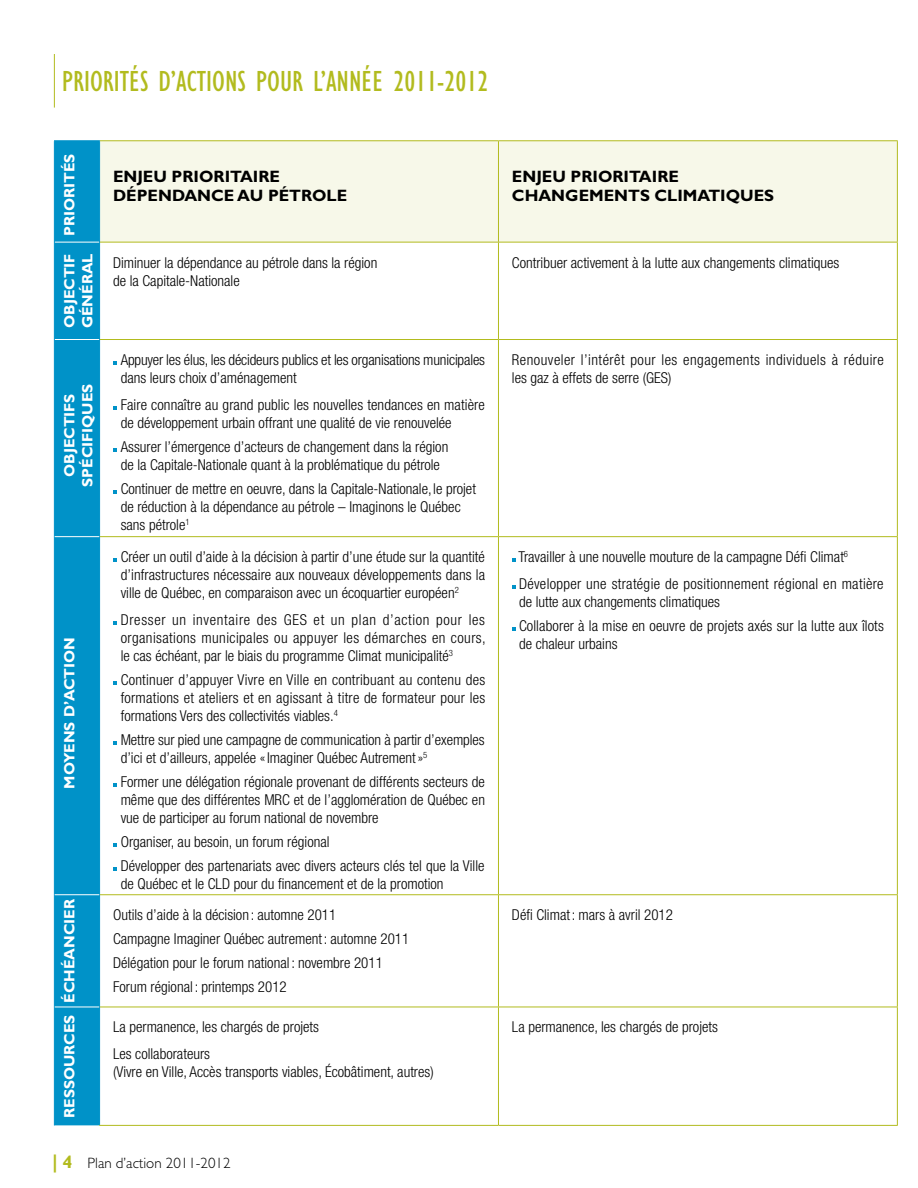
<style>
.page{position:relative;width:918px;height:1188px;background:#fff}
.page>*{position:absolute;margin:0;border:0;box-sizing:border-box;transform-origin:0 0}
.t1{font:condensed 30px "Gill Sans";color:#b2bb1e}
.t2{font:700 16.5px/19.8px "Gill Sans";color:#000}
.t3{font:300 condensed 15px/18px "Helvetica Neue";color:#000}
.t4{font:300 condensed 15px/26.7px "Helvetica Neue";letter-spacing:.02em;color:#000}
.t5{font:300 condensed 15px/18px "Helvetica Neue";letter-spacing:.03em;color:#000}
.t6{font:700 15px/18px "Gill Sans";color:#fff}
.t7{font:300 15px "Gill Sans";color:#000}
.s1{font-weight:700;font-size:18px;color:#b2bb1e}
</style>
<div class="page">
<div style="left:55px;top:141px;width:44px;height:984px;background:#0092c8"></div>
<div style="left:100px;top:141px;width:797px;height:101px;background:#f7f8e9"></div>
<hr style="left:55px;top:242px;width:44px;height:1px;background:#fff">
<hr style="left:55px;top:339px;width:44px;height:1px;background:#fff">
<hr style="left:54px;top:140px;width:46px;height:1px;background:#0092c8">
<hr style="left:54px;top:141px;width:1px;height:101px;background:#0092c8">
<hr style="left:99px;top:141px;width:1px;height:101px;background:#0092c8">
<hr style="left:54px;top:242px;width:1px;height:98px;background:#0092c8">
<hr style="left:99px;top:242px;width:1px;height:98px;background:#0092c8">
<hr style="left:54px;top:340px;width:1px;height:197px;background:#0092c8">
<hr style="left:99px;top:340px;width:1px;height:197px;background:#0092c8">
<hr style="left:54px;top:537px;width:1px;height:358px;background:#0092c8">
<hr style="left:99px;top:537px;width:1px;height:358px;background:#0092c8">
<hr style="left:54px;top:895px;width:1px;height:112px;background:#0092c8">
<hr style="left:99px;top:895px;width:1px;height:112px;background:#0092c8">
<hr style="left:54px;top:1007px;width:1px;height:118px;background:#0092c8">
<hr style="left:99px;top:1007px;width:1px;height:118px;background:#0092c8">
<hr style="left:100px;top:140px;width:398px;height:1px;background:#b2bb1e">
<hr style="left:498px;top:141px;width:1px;height:101px;background:#b2bb1e">
<hr style="left:100px;top:242px;width:398px;height:1px;background:#b2bb1e">
<hr style="left:498px;top:242px;width:1px;height:97px;background:#b2bb1e">
<hr style="left:100px;top:339px;width:398px;height:1px;background:#b2bb1e">
<hr style="left:498px;top:340px;width:1px;height:196px;background:#b2bb1e">
<hr style="left:100px;top:536px;width:398px;height:1px;background:#b2bb1e">
<hr style="left:498px;top:537px;width:1px;height:357px;background:#b2bb1e">
<hr style="left:100px;top:894px;width:398px;height:1px;background:#b2bb1e">
<hr style="left:498px;top:895px;width:1px;height:112px;background:#b2bb1e">
<hr style="left:100px;top:1007px;width:398px;height:1px;background:#b2bb1e">
<hr style="left:498px;top:1007px;width:1px;height:118px;background:#b2bb1e">
<hr style="left:99px;top:1125px;width:399px;height:1px;background:#b2bb1e">
<hr style="left:498px;top:140px;width:400px;height:1px;background:#b2bb1e">
<hr style="left:897px;top:141px;width:1px;height:101px;background:#b2bb1e">
<hr style="left:498px;top:242px;width:400px;height:1px;background:#b2bb1e">
<hr style="left:897px;top:242px;width:1px;height:97px;background:#b2bb1e">
<hr style="left:498px;top:339px;width:400px;height:1px;background:#b2bb1e">
<hr style="left:897px;top:340px;width:1px;height:196px;background:#b2bb1e">
<hr style="left:498px;top:536px;width:400px;height:1px;background:#b2bb1e">
<hr style="left:897px;top:537px;width:1px;height:357px;background:#b2bb1e">
<hr style="left:498px;top:894px;width:400px;height:1px;background:#b2bb1e">
<hr style="left:897px;top:895px;width:1px;height:112px;background:#b2bb1e">
<hr style="left:498px;top:1007px;width:400px;height:1px;background:#b2bb1e">
<hr style="left:897px;top:1007px;width:1px;height:118px;background:#b2bb1e">
<hr style="left:498px;top:1125px;width:400px;height:1px;background:#b2bb1e">
<hr style="left:55px;top:536px;width:44px;height:1px;background:#fff">
<hr style="left:55px;top:894px;width:44px;height:1px;background:#fff">
<hr style="left:55px;top:1007px;width:44px;height:1px;background:#fff">
<svg style="left:113px;top:361px;width:4px;height:4px"></svg>
<svg style="left:113px;top:406px;width:4px;height:4px"></svg>
<svg style="left:113px;top:448px;width:4px;height:4px"></svg>
<svg style="left:113px;top:490px;width:4px;height:4px"></svg>
<svg style="left:113px;top:559px;width:4px;height:3px"></svg>
<svg style="left:113px;top:621px;width:4px;height:4px"></svg>
<svg style="left:113px;top:681px;width:4px;height:4px"></svg>
<svg style="left:113px;top:741px;width:4px;height:4px"></svg>
<svg style="left:113px;top:783px;width:4px;height:4px"></svg>
<svg style="left:113px;top:843px;width:4px;height:4px"></svg>
<svg style="left:113px;top:867px;width:4px;height:4px"></svg>
<svg style="left:512px;top:585px;width:3px;height:4px"></svg>
<svg style="left:512px;top:627px;width:3px;height:4px"></svg>
<hr style="left:54px;top:54px;width:1px;height:54px;background:#b2bb1e">
<h1 class="t1" style="left:62px;top:65px;width:428px">PRIORITÉS D’ACTIONS POUR L’ANNÉE 2011-2012</h1>
<p class="t6" style="left:61px;top:236px;width:84px;rotate:-90deg">PRIORITÉS</p>
<p class="t2" style="left:113px;top:166px;width:236px">ENJEU PRIORITAIRE<br>DÉPENDANCE AU PÉTROLE</p>
<p class="t2" style="left:512px;top:166px;width:264px">ENJEU PRIORITAIRE<br>CHANGEMENTS CLIMATIQUES</p>
<p class="t6" style="left:61px;top:328px;width:76px;rotate:-90deg">OBJECTIF<br>GÉNÉRAL</p>
<p class="t3" style="left:113px;top:253px;width:266px">Diminuer la dépendance au pétrole dans la région de la Capitale-Nationale</p>
<p class="t3" style="left:512px;top:253px;width:329px">Contribuer activement à la lutte aux changements climatiques</p>
<p class="t6" style="left:61px;top:487px;width:105px;text-align:center;rotate:-90deg">OBJECTIFS<br>SPÉCIFIQUES</p>
<p class="t6" style="left:61px;top:789px;width:153px;rotate:-90deg">MOYENS D’ACTION</p>
<p class="t3" style="left:121px;top:351px;width:366px">Appuyer les élus, les décideurs publics et les organisations municipales dans leurs choix d’aménagement</p>
<p class="t3" style="left:121px;top:395px;width:366px">Faire connaître au grand public les nouvelles tendances en matière de développement urbain offrant une qualité de vie renouvelée</p>
<p class="t3" style="left:121px;top:437px;width:329px">Assurer l’émergence d’acteurs de changement dans la région de la Capitale-Nationale quant à la problématique du pétrole</p>
<p class="t3" style="left:121px;top:479px;width:357px">Continuer de mettre en oeuvre, dans la Capitale-Nationale,le projet de réduction à la dépendance au pétrole – Imaginons le Québec sans pétrole<sup>1</sup></p>
<p class="t3" style="left:121px;top:548px;width:366px;text-align:justify">Créer un outil d’aide à la décision à partir d’une étude sur la quantité d’infrastructures nécessaire aux nouveaux développements dans la ville de Québec, en comparaison avec un écoquartier européen<sup>2</sup></p>
<p class="t3" style="left:121px;top:610px;width:367px;text-align:justify">Dresser un inventaire des GES et un plan d’action pour les organisations municipales ou appuyer les démarches en cours, le cas échéant, par le biais du programme Climat municipalité<sup>3</sup></p>
<p class="t3" style="left:121px;top:670px;width:366px;text-align:justify">Continuer d’appuyer Vivre en Ville en contribuant au contenu des formations et ateliers et en agissant à titre de formateur pour les formations Vers des collectivités viables.<sup>4</sup></p>
<p class="t3" style="left:121px;top:730px;width:366px">Mettre sur pied une campagne de communication à partir d’exemples d’ici et d’ailleurs, appelée «Imaginer Québec Autrement»<sup>5</sup></p>
<p class="t3" style="left:121px;top:772px;width:366px;text-align:justify">Former une délégation régionale provenant de différents secteurs de même que des différentes MRC et de l’agglomération de Québec en vue de participer au forum national de novembre</p>
<p class="t3" style="left:121px;top:829px;width:365px;line-height:24px">Organiser, au besoin, un forum régional<br>Développer des partenariats avec divers acteurs clés tel que la Ville</p>
<p class="t3" style="left:121px;top:874px;width:324px">de Québec et le CLD pour du financement et de la promotion</p>
<p class="t5" style="left:512px;top:351px;width:373px">Renouveler l’intérêt pour les engagements individuels à réduire les gaz à effets de serre (GES)</p>
<p class="t4" style="left:518px;top:543px;width:367px">Travailler à une nouvelle mouture de la campagne Défi Climat<sup>6<br></sup>Développer une stratégie de positionnement régional en matière</p>
<p class="t3" style="left:519px;top:589px;width:366px;line-height:24px">de lutte aux changements climatiques<br>Collaborer à la mise en oeuvre de projets axés sur la lutte aux îlots</p>
<p class="t3" style="left:519px;top:634px;width:100px">de chaleur urbains</p>
<p class="t6" style="left:61px;top:1003px;width:105px;rotate:-90deg">ÉCHÉANCIER</p>
<p class="t3" style="left:113px;top:903px;width:298px;line-height:24px">Outils d’aide à la décision : automne 2011<br>Campagne Imaginer Québec autrement : automne 2011<br>Délégation pour le forum national : novembre 2011<br>Forum régional : printemps 2012</p>
<p class="t3" style="left:512px;top:906px;width:162px">Défi Climat : mars à avril 2012</p>
<p class="t6" style="left:61px;top:1118px;width:105px;rotate:-90deg">RESSOURCES</p>
<p class="t3" style="left:113px;top:1014px;width:207px;line-height:26.7px">La permanence, les chargés de projets<br>Les collaborateurs</p>
<p class="t3" style="left:512px;top:1018px;width:207px">La permanence, les chargés de projets</p>
<p class="t3" style="left:113px;top:1063px;width:322px">(Vivre en Ville, Accès transports viables, Écobâtiment, autres)</p>
<p class="t7" style="left:53px;top:1154px;width:180px"><span class="s1">| 4</span> Plan d’action 2011-2012</p>
</div>
